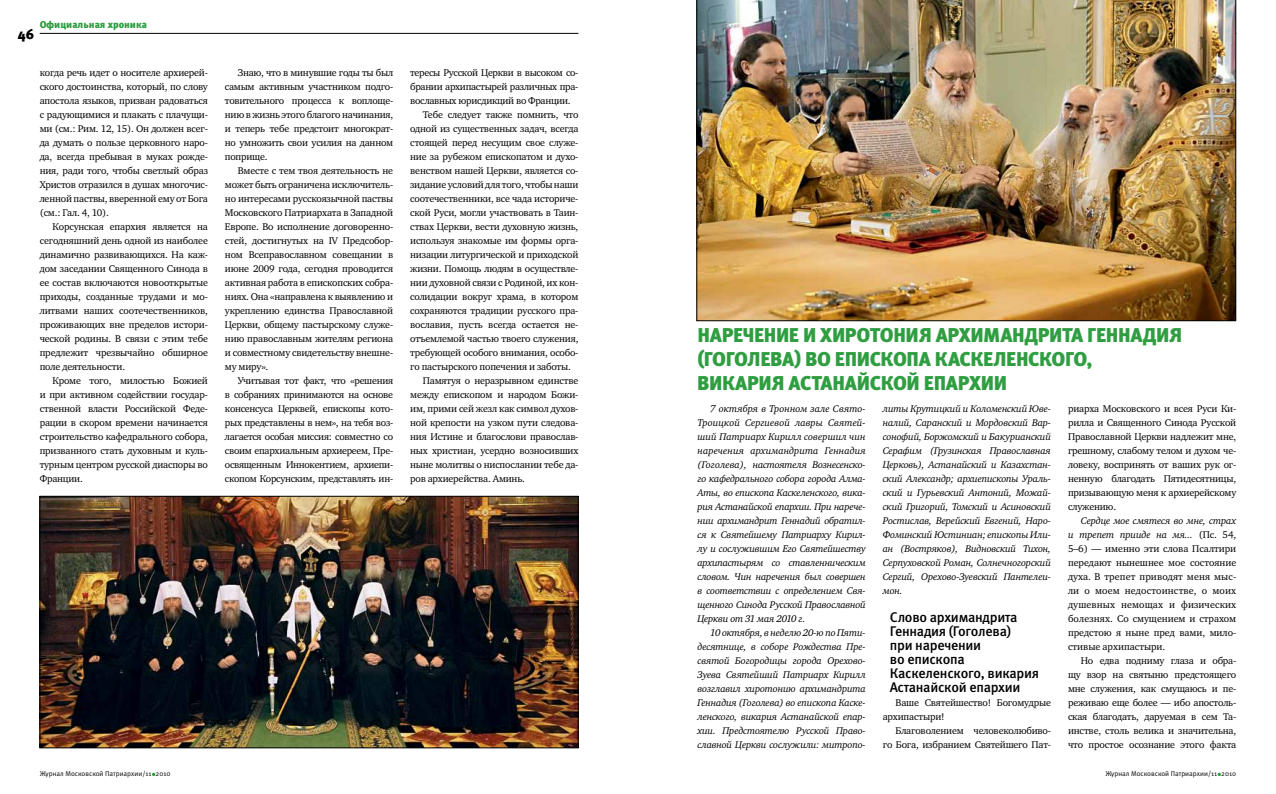
<style>
.page{position:relative;width:1276px;height:794px;background:#fff}
.page>*{position:absolute;margin:0;border:0;box-sizing:border-box;transform-origin:0 0}
.t1{font:900 20px "Meta Pro";letter-spacing:.06em;color:#2f9e41}
.t2{font:500 14px/14px "Meta Pro";letter-spacing:-.02em;color:#000}
.t3{font:900 14px "Meta Pro";color:#000}
.t4{font:10px/14px "Charter ITC";letter-spacing:-.02em;color:#000;text-align:justify}
.t5{font:italic 10px/14px "Charter ITC";letter-spacing:-.02em;color:#000;text-align:justify}
.t6{font:900 10px "Meta Pro";color:#2f9e41}
.t7{font:7px "Meta Pro";color:#000}
.s1{font-style:italic}
</style>
<div class="page">
<hr style="left:40px;top:33px;width:538px;height:1px;background:#000">
<svg style="left:1217px;top:772px;width:4px;height:4px"></svg>
<img style="left:696px;top:0;width:540px;height:321px">
<img style="left:42px;top:498px;width:534px;height:248px">
<div style="left:40px;top:496px;width:538px;height:252px;border:1px solid #000"></div>
<p class="t6" style="left:40px;top:18px;width:109px">Официальная хроника</p>
<h2 class="t3" style="left:18px;top:25px;width:18px">46</h2>
<p class="t4" style="left:40px;top:65px;width:170px">когда речь идет о носителе архиерей&shy;ского достоинства, который, по слову апостола языков, призван радоваться с радующимися и плакать с плачущи&shy;ми (см.: Рим. 12, 15). Он должен всег&shy;да думать о пользе церковного наро&shy;да, всегда пребывая в муках рожде&shy;ния, ради того, чтобы светлый образ Христов отразился в душах многочис&shy;ленной паствы, вверенной ему от Бога (см.: Гал. 4, 10).</p>
<p class="t4" style="left:40px;top:219px;width:170px;text-indent:13px">Корсунская епархия является на сегодняшний день одной из наиболее динамично развивающихся. На каж&shy;дом заседании Священного Синода в ее состав включаются новооткрытые приходы, созданные трудами и мо&shy;литвами наших соотечественников, проживающих вне пределов истори&shy;ческой родины. В связи с этим тебе предлежит чрезвычайно обширное поле деятельности.</p>
<p class="t4" style="left:40px;top:373px;width:170px;text-indent:13px">Кроме того, милостью Божией и при активном содействии государ&shy;ственной власти Российской Феде&shy;рации в скором времени начинается строительство кафедрального собора, призванного стать духовным и куль&shy;турным центром русской диаспоры во Франции.</p>
<p class="t4" style="left:225px;top:65px;width:170px;text-indent:13px">Знаю, что в минувшие годы ты был самым активным участником подго&shy;товительного процесса к воплоще&shy;нию в жизнь этого благого начинания, и теперь тебе предстоит многократ&shy;но умножить свои усилия на данном поприще.</p>
<p class="t4" style="left:225px;top:163px;width:170px;text-indent:13px">Вместе с тем твоя деятельность не может быть ограничена исключитель&shy;но интересами русскоязычной паствы Московского Патриархата в Западной Европе. Во исполнение договоренно&shy;стей, достигнутых на IV Предсобор&shy;ном Всеправославном совещании в июне 2009 года, сегодня проводится активная работа в епископских собра&shy;ниях. Она «направлена к выявлению и укреплению единства Православной Церкви, общему пастырскому служе&shy;нию православным жителям региона и совместному свидетельству внешне&shy;му миру».</p>
<p class="t4" style="left:225px;top:373px;width:170px;text-indent:13px">Учитывая тот факт, что «решения в собраниях принимаются на основе консенсуса Церквей, епископы кото&shy;рых представлены в нем», на тебя воз&shy;лагается особая миссия: совместно со своим епархиальным архиереем, Пре&shy;освященным Иннокентием, архиепи&shy;скопом Корсунским, представлять ин-</p>
<p class="t4" style="left:410px;top:65px;width:170px">тересы Русской Церкви в высоком со-</p>
<p class="t4" style="left:410px;top:79px;width:170px">брании архипастырей различных пра-</p>
<p class="t4" style="left:410px;top:93px;width:162px">вославных юрисдикций во Франции.</p>
<p class="t4" style="left:423px;top:107px;width:157px">Тебе следует также помнить, что</p>
<p class="t4" style="left:410px;top:121px;width:170px">одной из существенных задач, всегда</p>
<p class="t4" style="left:410px;top:135px;width:170px">стоящей перед несущим свое служе-</p>
<p class="t4" style="left:410px;top:149px;width:170px">ние за рубежом епископатом и духо-</p>
<p class="t4" style="left:410px;top:163px;width:170px">венством нашей Церкви, является со-</p>
<p class="t4" style="left:410px;top:177px;width:170px">зидание условий для того, чтобы наши</p>
<p class="t4" style="left:410px;top:191px;width:170px">соотечественники, все чада историче-</p>
<p class="t4" style="left:410px;top:205px;width:170px">ской Руси, могли участвовать в Таин-</p>
<p class="t4" style="left:410px;top:219px;width:170px">ствах Церкви, вести духовную жизнь,</p>
<p class="t4" style="left:410px;top:233px;width:170px">используя знакомые им формы орга-</p>
<p class="t4" style="left:410px;top:247px;width:170px">низации литургической и приходской</p>
<p class="t4" style="left:410px;top:261px;width:170px">жизни. Помощь людям в осуществле-</p>
<p class="t4" style="left:410px;top:275px;width:170px">нии духовной связи с Родиной, их кон-</p>
<p class="t4" style="left:410px;top:289px;width:170px">солидации вокруг храма, в котором</p>
<p class="t4" style="left:410px;top:303px;width:170px">сохраняются традиции русского пра-</p>
<p class="t4" style="left:410px;top:317px;width:170px">вославия, пусть всегда остается не-</p>
<p class="t4" style="left:410px;top:331px;width:170px">отъемлемой частью твоего служения,</p>
<p class="t4" style="left:410px;top:345px;width:170px">требующей особого внимания, особо-</p>
<p class="t4" style="left:410px;top:359px;width:162px">го пастырского попечения и заботы.</p>
<p class="t4" style="left:423px;top:373px;width:157px">Памятуя о неразрывном единстве</p>
<p class="t4" style="left:410px;top:387px;width:170px">между епископом и народом Божи-</p>
<p class="t4" style="left:410px;top:401px;width:170px">им, прими сей жезл как символ духов-</p>
<p class="t4" style="left:410px;top:415px;width:170px">ной крепости на узком пути следова-</p>
<p class="t4" style="left:410px;top:429px;width:170px">ния Истине и благослови православ-</p>
<p class="t4" style="left:410px;top:443px;width:170px">ных христиан, усердно возносивших</p>
<p class="t4" style="left:410px;top:457px;width:170px">ныне молитвы о ниспослании тебе да-</p>
<p class="t4" style="left:410px;top:471px;width:116px">ров архиерейства. Аминь.</p>
<h1 class="t1" style="left:697px;top:323px;width:148px">Наречение и хиро</h1>
<h1 class="t1" style="left:870px;top:323px;width:116px">тония архима</h1>
<h1 class="t1" style="left:1012px;top:323px;width:171px">ндрита Геннадия</h1>
<h1 class="t1" style="left:697px;top:347px;width:197px">(Гоголева) во епископа</h1>
<h1 class="t1" style="left:935px;top:347px;width:117px">Каскеленского</h1>
<h1 class="t1" style="left:1086px;top:347px;width:8px">,</h1>
<h1 class="t1" style="left:697px;top:371px;width:13px">викари</h1>
<h1 class="t1" style="left:771px;top:371px;width:223px">я Астанайской епархии</h1>
<p class="t5" style="left:697px;top:401px;width:170px;text-indent:13px">7 октября в Тронном зале Свято-Троицкой Сергиевой лавры Святей&shy;ший Патриарх Кирилл совершил чин наречения архимандрита Геннадия (Гоголева), настоятеля Вознесенско&shy;го кафедрального собора города Алма-Аты, во епископа Каскеленского, вика&shy;рия Астанайской епархии. При нарече&shy;нии архимандрит Геннадий обратил&shy;ся к Святейшему Патриарху Кирил&shy;лу и сослужившим Его Святейшеству архипастырям со ставленническим словом. Чин наречения был совершен в соответствии с определением Свя&shy;щенного Синода Русской Православной Церкви от 31 мая 2010 г.</p>
<p class="t5" style="left:697px;top:625px;width:170px;text-indent:13px">10 октября, в неделю 20-ю по Пяти&shy;десятнице, в соборе Рождества Пре&shy;святой Богородицы города Орехово-Зуева Святейший Патриарх Кирилл возглавил хиротонию архимандрита Геннадия (Гоголева) во епископа Каске&shy;ленского, викария Астанайской епар&shy;хии. Предстоятелю Русской Право&shy;славной Церкви сослужили: митропо-</p>
<p class="t5" style="left:883px;top:401px;width:170px">литы Крутицкий и Коломенский Юве&shy;налий, Саранский и Мордовский Вар&shy;сонофий, Боржомский и Бакурианский Серафим (Грузинская Православная Церковь), Астанайский и Казахстан&shy;ский Александр; архиепископы Ураль&shy;ский и Гурьевский Антоний, Можай&shy;ский Григорий, Томский и Асиновский Ростислав, Верейский Евгений, Наро-Фоминский Юстиниан; епископы Или&shy;ан (Востряков), Видновский Тихон, Серпуховской Роман, Солнечногорский Сергий, Орехово-Зуевский Пантелеи&shy;мон.</p>
<h2 class="t2" style="left:890px;top:610px;width:151px">Слово архимандрита<br>Геннадия (Гоголева)<br>при наречении<br>во епископа<br>Каскеленского, викария<br>Астанайской епархии</h2>
<p class="t4" style="left:883px;top:695px;width:170px;text-indent:13px">Ваше Святейшество! Богомудрые архипастыри!</p>
<p class="t4" style="left:883px;top:723px;width:170px;text-align:right">Благоволением человеколюбиво-<br>го Бога, избранием Святейшего Пат-</p>
<p class="t4" style="left:1068px;top:401px;width:170px">риарха Московского и всея Руси Ки&shy;рилла и Священного Синода Русской Православной Церкви надлежит мне, грешному, слабому телом и духом че&shy;ловеку, воспринять от ваших рук ог&shy;ненную благодать Пятидесятницы, призывающую меня к архиерейскому служению.</p>
<p class="t4" style="left:1068px;top:513px;width:170px;text-indent:13px"><span class="s1">Сердце мое смятеся во мне, страх и трепет прииде на мя...</span> (Пс. 54, 5–6) — именно эти слова Псалтири передают нынешнее мое состояние духа. В трепет приводят меня мыс&shy;ли о моем недостоинстве, о моих душевных немощах и физических болезнях. Со смущением и страхом предстою я ныне пред вами, мило&shy;стивые архипастыри.</p>
<p class="t4" style="left:1068px;top:653px;width:170px;text-indent:13px">Но едва подниму глаза и обра&shy;щу взор на святыню предстоящего мне служения, как смущаюсь и пе&shy;реживаю еще более — ибо апостоль&shy;ская благодать, даруемая в сем Та&shy;инстве, столь велика и значительна, что простое осознание этого факта</p>
<p class="t7" style="left:40px;top:769px;width:132px">Журнал Московской Патриархии/11 2010</p>
<p class="t7" style="left:1105px;top:769px;width:132px">Журнал Московской Патриархии/11 2010</p>
</div>
